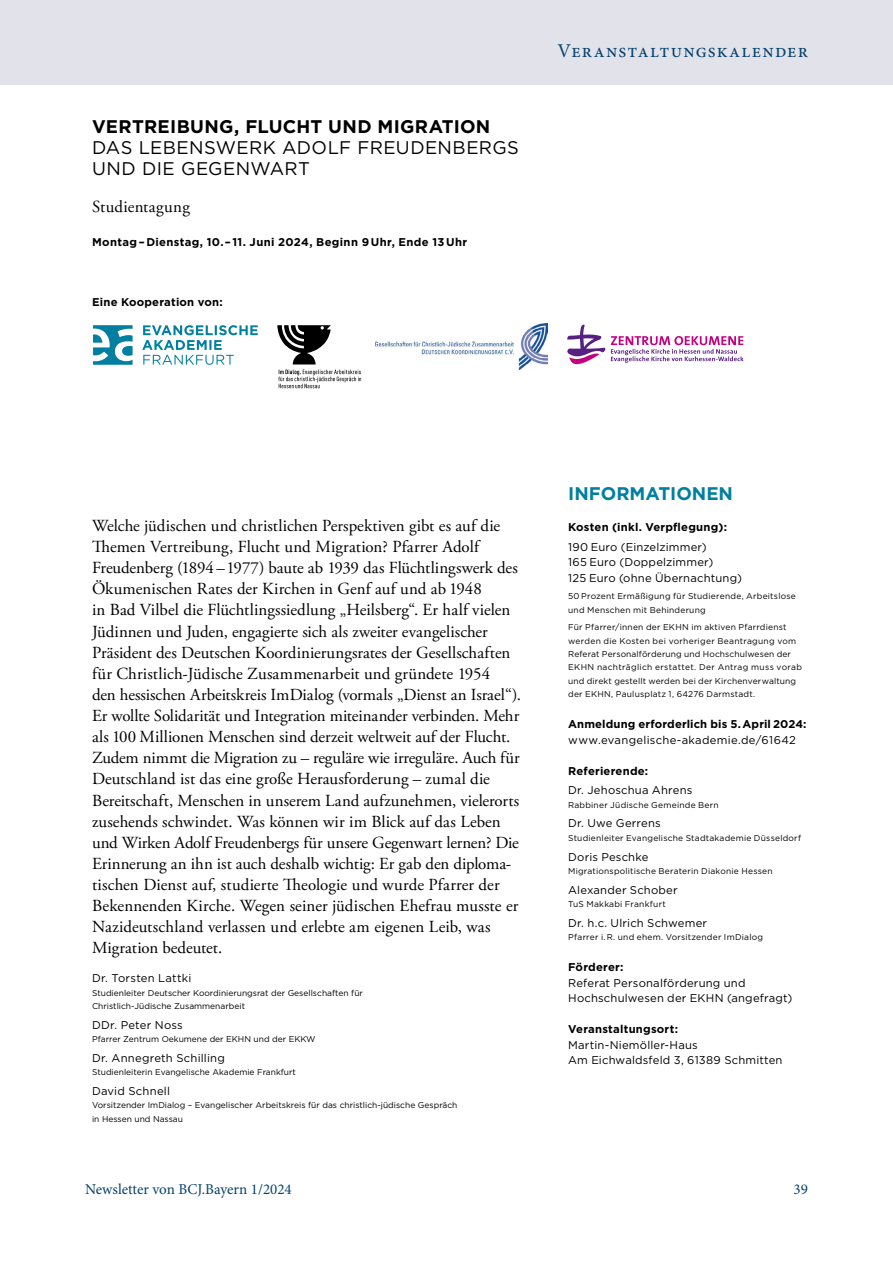
<style>
.page{position:relative;width:893px;height:1263px;background:#fff}
.page>*{position:absolute;margin:0;border:0;box-sizing:border-box;transform-origin:0 0}
.t1{font:19.5px "Minion Pro";letter-spacing:.06em;color:#08426c}
.t2{font:18.3px/21.1px "Gotham";letter-spacing:.02em;color:#000}
.t3{font:700 18.3px "Gotham";letter-spacing:.015em;color:#000}
.t4{font:700 18.3px "Gotham";color:#007fa1}
.t5{font:16.95px/21.1px "Adobe Garamond Pro";color:#000}
.t6{font:15px "Minion Pro";color:#08426c}
.t7{font:11.25px/15.5px "Gotham";letter-spacing:.02em;color:#000}
.t8{font:700 11.25px "Gotham";letter-spacing:.02em;color:#000}
.t9{font:8.4px/13.4px "Gotham";letter-spacing:.02em;color:#000}
.t10{font:8.4px/13.4px "Gotham";color:#000}
</style>
<div class="page">
<div style="left:0;top:0;width:893px;height:85px;background:#e1e2ea"></div>
<svg style="left:93px;top:325px;width:165px;height:40px"></svg>
<img style="left:376px;top:324px;width:172px;height:46px">
<svg style="left:277px;top:325px;width:54px;height:39px"></svg>
<svg style="left:278px;top:370px;width:83px;height:18px"></svg>
<svg style="left:567px;top:325px;width:177px;height:40px"></svg>
<p class="t3" style="left:92px;top:115px;width:400px">VERTREIBUNG, FLUCHT UND MIGRATION</p>
<p class="t2" style="left:92px;top:137px;width:428px">DAS LEBENSWERK ADOLF FREUDENBERGS<br>UND DIE GEGENWART</p>
<p class="t5" style="left:92px;top:197px;width:99px">Studientagung</p>
<p class="t8" style="left:92px;top:234px;width:377px">Montag – Dienstag, 10. – 11. Juni 2024, Beginn 9 Uhr, Ende 13 Uhr</p>
<p class="t8" style="left:92px;top:295px;width:132px">Eine Kooperation von:</p>
<p class="t1" style="left:558px;top:38px;width:252px">Veranstaltungskalender</p>
<p class="t5" style="left:92px;top:515px;width:430px">Welche jüdischen und christlichen Perspektiven gibt es auf die Themen Vertreibung, Flucht und Migration? Pfarrer Adolf Freudenberg (1894 –1977) baute ab 1939 das Flüchtlingswerk des Ökumenischen Rates der Kirchen in Genf auf und ab 1948<br>in Bad Vilbel die Flüchtlingssiedlung „Heilsberg“. Er half vielen Jüdinnen und Juden, engagierte sich als zweiter evangelischer Präsident des Deutschen Koordinierungsrates der Gesellschaften für Christlich-Jüdische Zusammenarbeit und gründete 1954<br>den hessischen Arbeitskreis ImDialog (vormals „Dienst an Israel“).<br>Er wollte Solidarität und Integration miteinander verbinden. Mehr als 100 Millionen Menschen sind derzeit weltweit auf der Flucht.<br>Zudem nimmt die Migration zu – reguläre wie irreguläre. Auch für Deutschland ist das eine große Herausforderung – zumal die Bereitschaft, Menschen in unserem Land aufzunehmen, vielerorts zusehends schwindet. Was können wir im Blick auf das Leben und Wirken Adolf Freudenbergs für unsere Gegenwart lernen? Die Erinnerung an ihn ist auch deshalb wichtig: Er gab den diploma - tischen Dienst auf, studierte Theologie und wurde Pfarrer der Bekennenden Kirche. Wegen seiner jüdischen Ehefrau musste er Nazideutschland verlassen und erlebte am eigenen Leib, was Migration bedeutet.</p>
<p class="t7" style="left:92px;top:970px;width:101px">Dr. Torsten Lattki</p>
<p class="t10" style="left:92px;top:986px;width:272px">Studienleiter Deutscher Koordinierungsrat der Gesellschaften für<br>Christlich-Jüdische Zusammenarbeit</p>
<p class="t7" style="left:92px;top:1017px;width:92px">DDr. Peter Noss</p>
<p class="t10" style="left:92px;top:1032px;width:225px">Pfarrer Zentrum Oekumene der EKHN und der EKKW</p>
<p class="t7" style="left:92px;top:1050px;width:134px">Dr. Annegreth Schilling</p>
<p class="t10" style="left:92px;top:1065px;width:205px">Studienleiterin Evangelische Akademie Frankfurt</p>
<p class="t7" style="left:92px;top:1083px;width:80px">David Schnell</p>
<p class="t10" style="left:92px;top:1098px;width:367px">Vorsitzender ImDialog – Evangelischer Arbeitskreis für das christlich-jüdische Gespräch in Hessen und Nassau</p>
<p class="t4" style="left:568px;top:481px;width:166px">INFORMATIONEN</p>
<p class="t8" style="left:568px;top:519px;width:160px">Kosten (inkl. Verpflegung):</p>
<p class="t7" style="left:568px;top:539px;width:175px">190 Euro (Einzelzimmer)<br>165 Euro (Doppelzimmer)<br>125 Euro (ohne Übernachtung)</p>
<p class="t9" style="left:568px;top:589px;width:229px">50 Prozent Ermäßigung für Studierende, Arbeitslose und Menschen mit Behinderung</p>
<p class="t9" style="left:568px;top:620px;width:235px">Für Pfarrer/innen der EKHN im aktiven Pfarrdienst werden die Kosten bei vorheriger Beantragung vom Referat Personalförderung und Hochschulwesen der EKHN nachträglich erstattet. Der Antrag muss vorab und direkt gestellt werden bei der Kirchenverwaltung der EKHN, Paulusplatz 1, 64276 Darmstadt.</p>
<p class="t8" style="left:568px;top:717px;width:240px">Anmeldung erforderlich bis 5. April 2024:</p>
<p class="t7" style="left:568px;top:732px;width:229px">www.evangelische-akademie.de/61642</p>
<p class="t8" style="left:568px;top:763px;width:82px">Referierende:</p>
<p class="t7" style="left:568px;top:782px;width:126px">Dr. Jehoschua Ahrens</p>
<p class="t9" style="left:568px;top:798px;width:152px">Rabbiner Jüdische Gemeinde Bern</p>
<p class="t7" style="left:568px;top:815px;width:94px">Dr. Uwe Gerrens</p>
<p class="t9" style="left:568px;top:831px;width:234px">Studienleiter Evangelische Stadtakademie Düsseldorf</p>
<p class="t7" style="left:568px;top:849px;width:82px">Doris Peschke</p>
<p class="t9" style="left:568px;top:864px;width:206px">Migrationspolitische Beraterin Diakonie Hessen</p>
<p class="t7" style="left:568px;top:882px;width:111px">Alexander Schober</p>
<p class="t9" style="left:568px;top:897px;width:99px">TuS Makkabi Frankfurt</p>
<p class="t7" style="left:568px;top:915px;width:141px">Dr. h.c. Ulrich Schwemer</p>
<p class="t9" style="left:568px;top:930px;width:196px">Pfarrer i. R. und ehem. Vorsitzender ImDialog</p>
<p class="t8" style="left:568px;top:960px;width:57px">Förderer:</p>
<p class="t7" style="left:568px;top:975px;width:226px">Referat Personalförderung und<br>Hochschulwesen der EKHN (angefragt)</p>
<p class="t8" style="left:568px;top:1022px;width:111px">Veranstaltungsort:</p>
<p class="t7" style="left:568px;top:1037px;width:216px">Martin-Niemöller-Haus<br>Am Eichwaldsfeld 3, 61389 Schmitten</p>
<p class="t6" style="left:85px;top:1179px;width:208px">Newsletter von BCJ.Bayern 1/2024</p>
<p class="t6" style="left:793px;top:1179px;width:16px">39</p>
</div>
